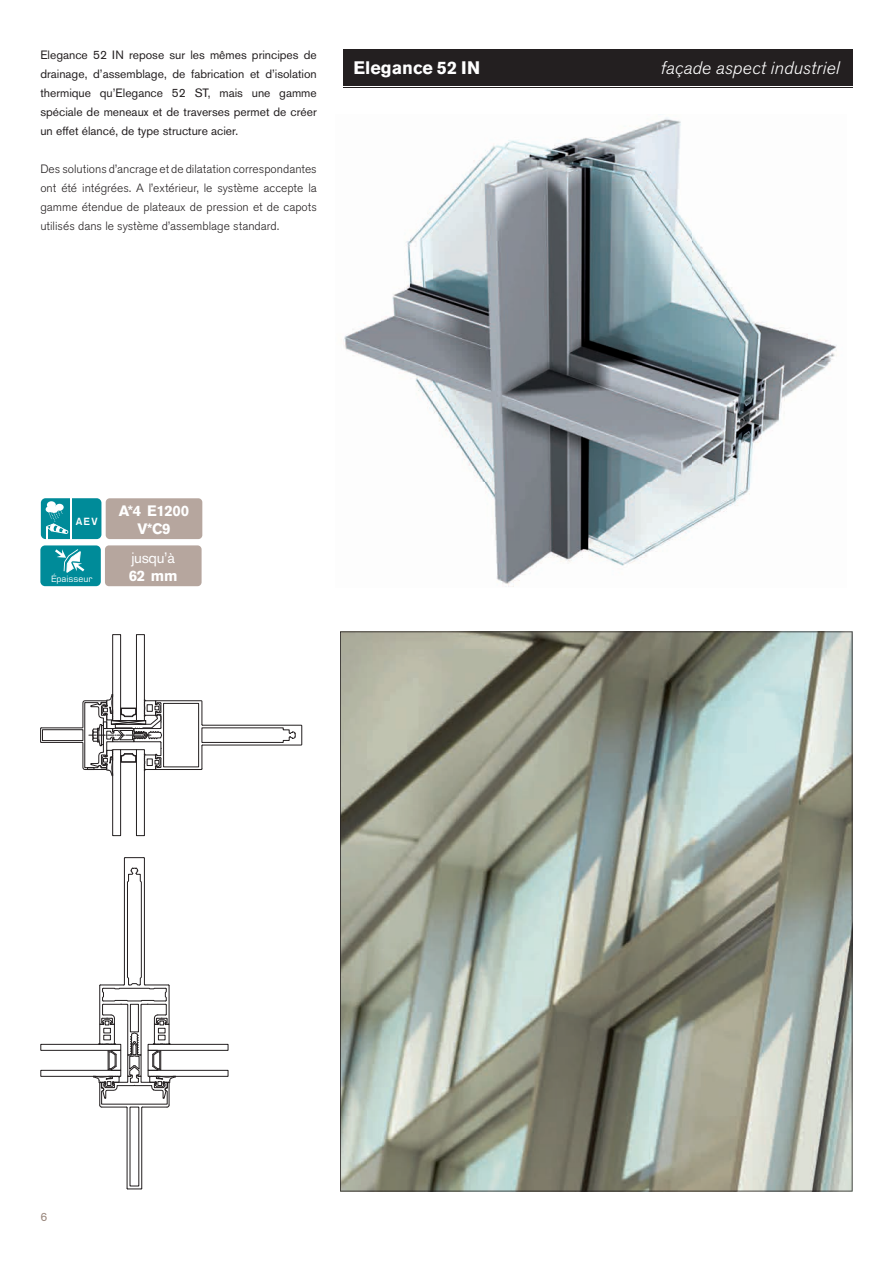
<style>
.page{position:relative;width:893px;height:1263px;background:#fff}
.page>*{position:absolute;margin:0;border:0;box-sizing:border-box;transform-origin:0 0}
.t1{font:italic 300 18px "Standard Grot SL";color:#fff}
.t2{font:700 18px "Standard Grot SL";color:#fff}
.t3{font:700 15px/18px "Standard Grot SL";letter-spacing:-.02em;color:#fff;text-align:center}
.t4{font:15px "Standard Grot SL";color:#fff}
.t5{font:12px/18.9px "Standard Grot SL";color:#231f20;text-align:justify}
.t6{font:300 12px/18.9px "Standard Grot SL";color:#231f20;text-align:justify}
.t7{font:12px "Standard Grot SL";color:#99877d}
.t8{font:500 10.35px "Standard Grot SL";color:#fff}
.t9{font:8.7px "Square 721 BT";color:#fff}
</style>
<div class="page">
<div style="left:106px;top:498px;width:96px;height:41px;background:#b6a69e;border-radius:4px"></div>
<div style="left:41px;top:498px;width:60px;height:41px;background:#008b99;border-radius:5px"></div>
<hr style="left:70px;top:497px;width:2px;height:42px;background:#fff">
<div style="left:47px;top:501px;width:9px;height:8px;background:#fff;border-radius:50%"></div>
<div style="left:46px;top:506px;width:7px;height:6px;background:#fff;border-radius:50%"></div>
<div style="left:55px;top:504px;width:9px;height:7px;background:#fff;border-radius:50%"></div>
<div style="left:50px;top:506px;width:8px;height:7px;background:#fff;border-radius:50%"></div>
<div style="left:40px;top:545px;width:61px;height:41px;background:#008b99;border-radius:5px"></div>
<svg style="left:46px;top:510px;width:40px;height:63px"></svg>
<div style="left:105px;top:545px;width:97px;height:41px;background:#b6a69e;border-radius:4px"></div>
<svg style="left:340px;top:631px;width:512px;height:560px;background:#9aa093"></svg>
<img style="left:343px;top:117px;width:494px;height:470px">
<div style="left:136px;top:634px;width:9px;height:87px;border:1px solid #231f20"></div>
<div style="left:112px;top:634px;width:9px;height:87px;border:1px solid #231f20"></div>
<div style="left:136px;top:749px;width:9px;height:87px;border:1px solid #231f20"></div>
<div style="left:112px;top:749px;width:9px;height:87px;border:1px solid #231f20"></div>
<svg style="left:40px;top:694px;width:262px;height:82px"></svg>
<hr style="left:144px;top:858px;width:1px;height:126px;background:#231f20">
<svg style="left:124px;top:857px;width:21px;height:2px"></svg>
<hr style="left:124px;top:858px;width:1px;height:126px;background:#231f20">
<hr style="left:141px;top:1108px;width:1px;height:80px;background:#231f20">
<svg style="left:126px;top:1187px;width:16px;height:3px"></svg>
<hr style="left:127px;top:1108px;width:1px;height:80px;background:#231f20">
<div style="left:148px;top:1070px;width:80px;height:7px;border:1px solid #231f20"></div>
<div style="left:148px;top:1044px;width:80px;height:7px;border:1px solid #231f20"></div>
<div style="left:40px;top:1070px;width:81px;height:7px;border:1px solid #231f20"></div>
<div style="left:40px;top:1044px;width:81px;height:7px;border:1px solid #231f20"></div>
<svg style="left:93px;top:867px;width:83px;height:241px"></svg>
<div style="left:111px;top:1050px;width:10px;height:21px;border:1px solid #231f20"></div>
<div style="left:343px;top:49px;width:509px;height:36px;background:#231f20"></div>
<hr style="left:343px;top:87px;width:509px;height:1px;background:#231f20">
<p class="t5" style="left:40px;top:46px;width:278px">Elegance 52 IN repose sur les mêmes principes de drainage, d’assemblage, de fabrication et d’isolation thermique qu’Elegance 52 ST, mais une gamme spéciale de meneaux et de traverses permet de créer un effet élancé, de type structure acier.</p>
<p class="t6" style="left:40px;top:159px;width:278px">Des solutions d’ancrage et de dilatation correspondantes ont été intégrées. A l’extérieur, le système accepte la gamme étendue de plateaux de pression et de capots utilisés dans le système d’assemblage standard.</p>
<h1 class="t2" style="left:354px;top:57px;width:128px">Elegance 52 IN</h1>
<h1 class="t1" style="left:660px;top:57px;width:181px">façade aspect industriel</h1>
<p class="t8" style="left:76px;top:515px;width:24px">AEV</p>
<p class="t9" style="left:51px;top:574px;width:43px">Épaisseur</p>
<p class="t3" style="left:119px;top:502px;width:72px">A*4 E1200<br>V*C9</p>
<p class="t4" style="left:131px;top:548px;width:45px">jusqu’à</p>
<p class="t3" style="left:129px;top:567px;width:50px">62 mm</p>
<p class="t7" style="left:40px;top:1210px;width:8px">6</p>
</div>
